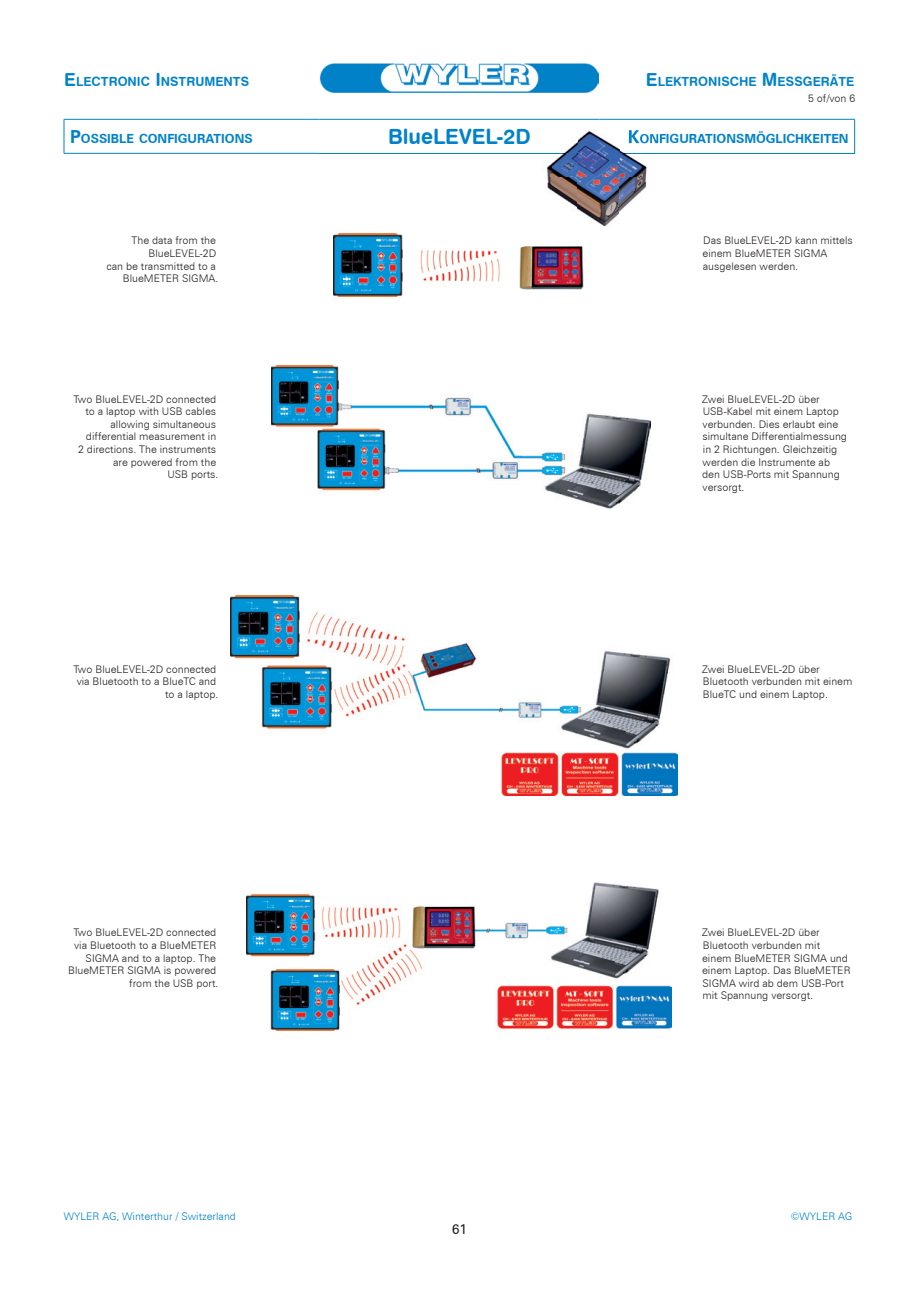
<style>
.page{position:relative;width:919px;height:1289px;background:#fff}
.page>*{position:absolute;margin:0;border:0;box-sizing:border-box;transform-origin:0 0}
.t1{font:21px "Swiss 721 BT Bold Rounded";color:#0082c9}
.t2{font:13.5px "Zurich BT";color:#231f20}
.t3{font:700 12.6px "Zurich BT";color:#0082c9}
.t4{font:12.6px "Swiss 721 BT Bold Rounded";color:#0082c9}
.t5{font:300 10.5px/12.6px "Zurich BT";color:#231f20}
.t6{font:300 10.5px "Zurich BT";color:#0082c9}
.s1{font-size:18px}
.s2{font-style:inherit}
</style>
<div class="page">
<img style="left:321px;top:64px;width:277px;height:28px">
<img style="left:333px;top:234px;width:251px;height:62px">
<img style="left:271px;top:366px;width:379px;height:143px">
<img style="left:230px;top:595px;width:448px;height:200px">
<img style="left:246px;top:882px;width:425px;height:148px">
<hr style="left:64px;top:119px;width:255px;height:1px;background:#0082c9">
<hr style="left:64px;top:119px;width:1px;height:34px;background:#0082c9">
<hr style="left:319px;top:119px;width:280px;height:1px;background:#0082c9">
<hr style="left:599px;top:119px;width:255px;height:1px;background:#0082c9">
<hr style="left:854px;top:119px;width:1px;height:34px;background:#0082c9">
<hr style="left:64px;top:153px;width:255px;height:1px;background:#0082c9">
<hr style="left:319px;top:153px;width:280px;height:1px;background:#0082c9">
<hr style="left:599px;top:153px;width:255px;height:1px;background:#0082c9">
<img style="left:546px;top:131px;width:116px;height:96px">
<img style="left:546px;top:153px;width:116px;height:1px">
<img style="left:627px;top:130px;width:35px;height:13px">
<p class="t4" style="left:64px;top:73px;width:186px"><span class="s1">E</span>LECTRONIC <span class="s1">I</span>NSTRUMENTS</p>
<p class="t4" style="left:646px;top:73px;width:210px"><span class="s1">E</span>LEKTRONISCHE <span class="s1">M</span>ESSGERÄTE</p>
<p class="t5" style="left:808px;top:91px;width:48px">5 of/von 6</p>
<p class="t3" style="left:70px;top:131px;width:184px"><span class="s1">P</span>OSSIBLE CONFIGURATIONS</p>
<h1 class="t1" style="left:388px;top:124px;width:144px">BlueLEVEL<span class="s2">-2D</span></h1>
<p class="t3" style="left:627px;top:131px;width:222px"><span class="s1">K</span>ONFIGURATIONSMÖGLICHKEITEN</p>
<p class="t5" style="left:106px;top:234px;width:113px;text-align:right">The data from the<br>BlueLEVEL-2D<br>can be transmitted to a<br>BlueMETER SIGMA.</p>
<p class="t5" style="left:73px;top:392px;width:146px;text-align:right">Two BlueLEVEL-2D connected to a laptop with USB cables allowing simultaneous differential measurement in<br>2 directions. The instruments are powered from the<br>USB ports.</p>
<p class="t5" style="left:73px;top:662px;width:146px;text-align:right">Two BlueLEVEL-2D connected via Bluetooth to a BlueTC and to a laptop.</p>
<p class="t5" style="left:68px;top:926px;width:152px;text-align:right">Two BlueLEVEL-2D connected via Bluetooth to a BlueMETER<br>SIGMA and to a laptop. The<br>BlueMETER SIGMA is powered from the USB port.</p>
<p class="t5" style="left:702px;top:234px;width:152px">Das BlueLEVEL-2D kann mittels einem BlueMETER SIGMA ausgelesen werden.</p>
<p class="t5" style="left:702px;top:392px;width:146px">Zwei BlueLEVEL-2D über<br>USB-Kabel mit einem Laptop verbunden. Dies erlaubt eine simultane Differentialmessung in 2 Richtungen. Gleichzeitig werden die Instrumente ab den USB-Ports mit Spannung versorgt.</p>
<p class="t5" style="left:702px;top:662px;width:152px">Zwei BlueLEVEL-2D über<br>Bluetooth verbunden mit einem<br>BlueTC und einem Laptop.</p>
<p class="t5" style="left:702px;top:926px;width:150px">Zwei BlueLEVEL-2D über<br>Bluetooth verbunden mit einem BlueMETER SIGMA und einem Laptop. Das BlueMETER<br>SIGMA wird ab dem USB-Port mit Spannung versorgt.</p>
<p class="t6" style="left:64px;top:1210px;width:174px">WYLER AG, Winterthur / Switzerland</p>
<p class="t6" style="left:790px;top:1210px;width:63px">©WYLER AG</p>
<p class="t2" style="left:452px;top:1221px;width:16px">61</p>
</div>
